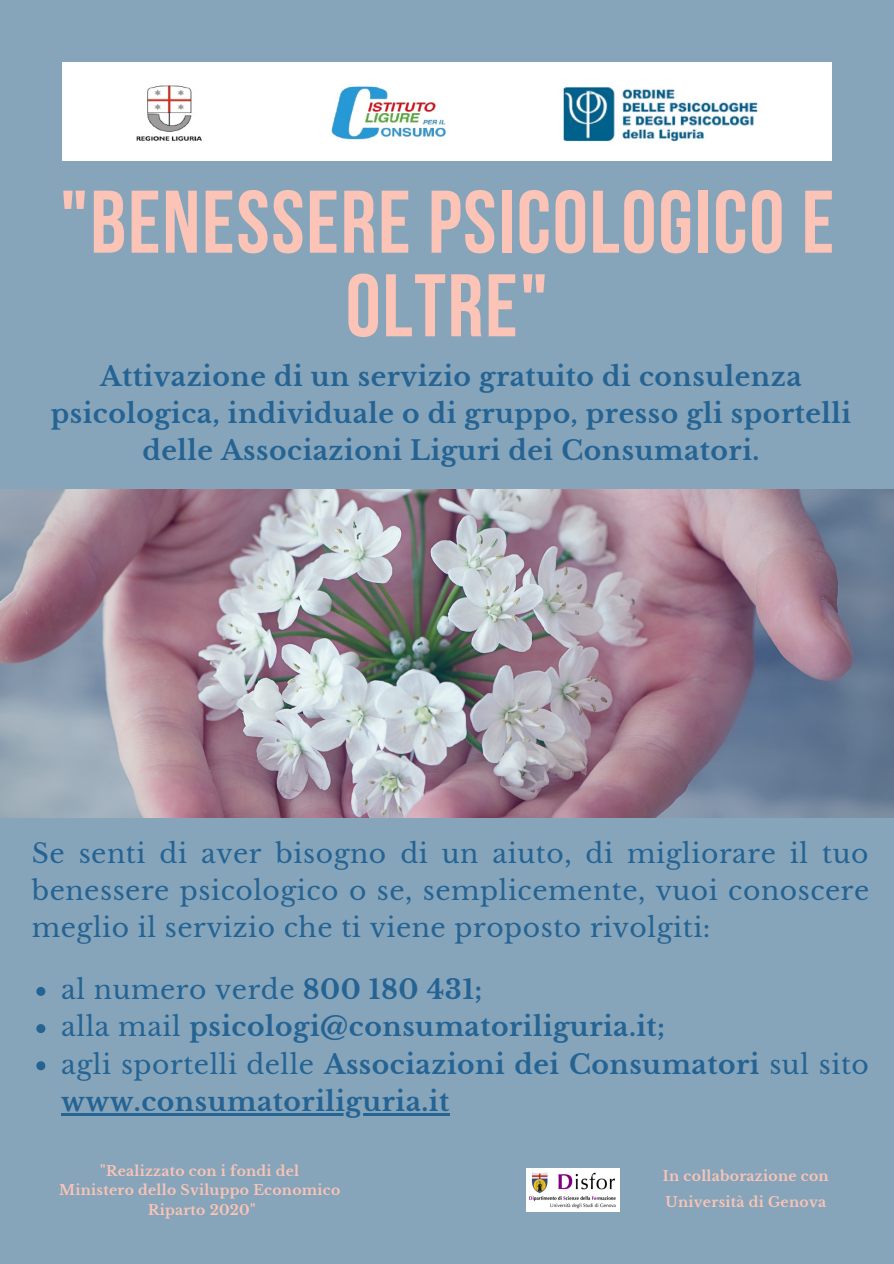
<style>
.page{position:relative;width:894px;height:1264px;background:#fff}
.page>*{position:absolute;margin:0;border:0;box-sizing:border-box;transform-origin:0 0}
.t1{font:700 88.65px/83.6px "Bebas Neue";letter-spacing:.02em;color:#fbc4b6;text-align:center}
.t2{font:700 26.55px/37.2px "Libre Baskerville";letter-spacing:.02em;color:#256393}
.t3{font:26.55px/37.2px "Libre Baskerville";letter-spacing:.02em;color:#256393;text-align:justify}
.t4{font:700 13.95px/26.1px "Libre Baskerville";letter-spacing:.02em;color:#fbc4b6}
.s1{font-weight:700}
.s2{font-weight:400}
</style>
<div class="page">
<div style="left:0;top:0;width:893px;height:1263px;background:#86a5bb"></div>
<img style="left:526px;top:1168px;width:93px;height:43px">
<img style="left:0;top:489px;width:893px;height:328px">
<img style="left:62px;top:62px;width:769px;height:98px">
<svg style="left:36px;top:987px;width:9px;height:8px"></svg>
<svg style="left:36px;top:1024px;width:9px;height:9px"></svg>
<svg style="left:36px;top:1061px;width:9px;height:9px"></svg>
<hr style="left:61px;top:1113px;width:388px;height:2px;background:#256393">
<p class="t1" style="left:60px;top:189px;width:775px">"BENESSERE PSICOLOGICO E<br>OLTRE"</p>
<p class="t2" style="left:51px;top:358px;width:801px;text-align:center">Attivazione di un servizio gratuito di consulenza psicologica, individuale o di gruppo, presso gli sportelli delle Associazioni Liguri dei Consumatori.</p>
<p class="t3" style="left:32px;top:834px;width:838px">Se senti di aver bisogno di un aiuto, di migliorare il tuo benessere psicologico o se, semplicemente, vuoi conoscere meglio il servizio che ti viene proposto rivolgiti:</p>
<p class="t3" style="left:61px;top:971px;width:422px">al numero verde <span class="s1">800 180 431;</span></p>
<p class="t2" style="left:61px;top:1008px;width:605px"><span class="s2">alla mail</span> psicologi@consumatoriliguria.it;</p>
<p class="t2" style="left:61px;top:1045px;width:809px"><span class="s2">agli sportelli delle</span> Associazioni dei Consumatori <span class="s2">sul sito </span>www.consumatoriliguria.it</p>
<p class="t4" style="left:100px;top:1158px;width:200px">"Realizzato con i fondi del</p>
<p class="t4" style="left:59px;top:1177px;width:282px">Ministero dello Sviluppo Economico</p>
<p class="t4" style="left:148px;top:1196px;width:109px">Riparto 2020"</p>
<p class="t4" style="left:662px;top:1163px;width:167px">In collaborazione con<br>Università di Genova</p>
</div>
